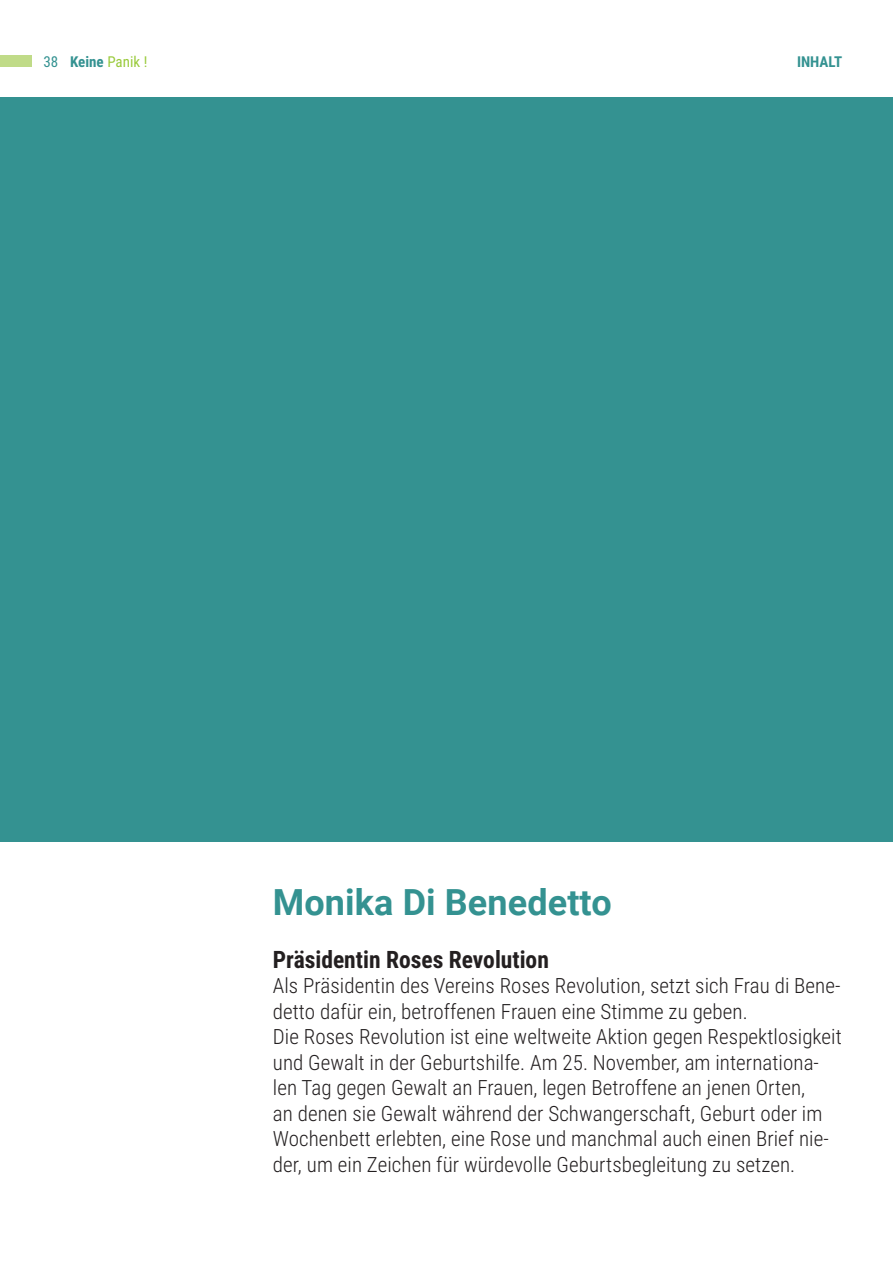
<style>
.page{position:relative;width:893px;height:1263px;background:#fff}
.page>*{position:absolute;margin:0;border:0;box-sizing:border-box;transform-origin:0 0}
.t1{font:700 36px "Roboto";letter-spacing:.005em;color:#349291}
.t2{font:700 24px "Roboto Condensed";color:#231f20}
.t3{font:300 21px/25.5px "Roboto Condensed";letter-spacing:.005em;color:#231f20}
.t4{font:15px "Roboto Condensed";color:#99ca3b}
.t5{font:700 15px "Roboto Condensed";color:#349291}
.s1{color:#349291}
.s2{font-weight:700;color:#349291}
</style>
<div class="page">
<div style="left:0;top:56px;width:32px;height:11px;background:#c0db88"></div>
<div style="left:0;top:98px;width:893px;height:744px;background:#349291"></div>
<p class="t4" style="left:44px;top:51px;width:105px"><span class="s1">38</span> <span class="s2">Keine</span> Panik !</p>
<p class="t5" style="left:797px;top:51px;width:47px">INHALT</p>
<h1 class="t1" style="left:273px;top:877px;width:340px">Monika Di Benedetto</h1>
<p class="t2" style="left:273px;top:942px;width:278px">Präsidentin Roses Revolution</p>
<p class="t3" style="left:273px;top:972px;width:570px">Als Präsidentin des Vereins Roses Revolution, setzt sich Frau di Bene&shy;detto dafür ein, betroffenen Frauen eine Stimme zu geben.<br>Die Roses Revolution ist eine weltweite Aktion gegen Respektlosigkeit und Gewalt in der Geburtshilfe. Am 25. November, am internationa&shy;len Tag gegen Gewalt an Frauen, legen Betroffene an jenen Orten,<br>an denen sie Gewalt während der Schwangerschaft, Geburt oder im Wochenbett erlebten, eine Rose und manchmal auch einen Brief nie&shy;der, um ein Zeichen für würdevolle Geburtsbegleitung zu setzen.</p>
</div>
